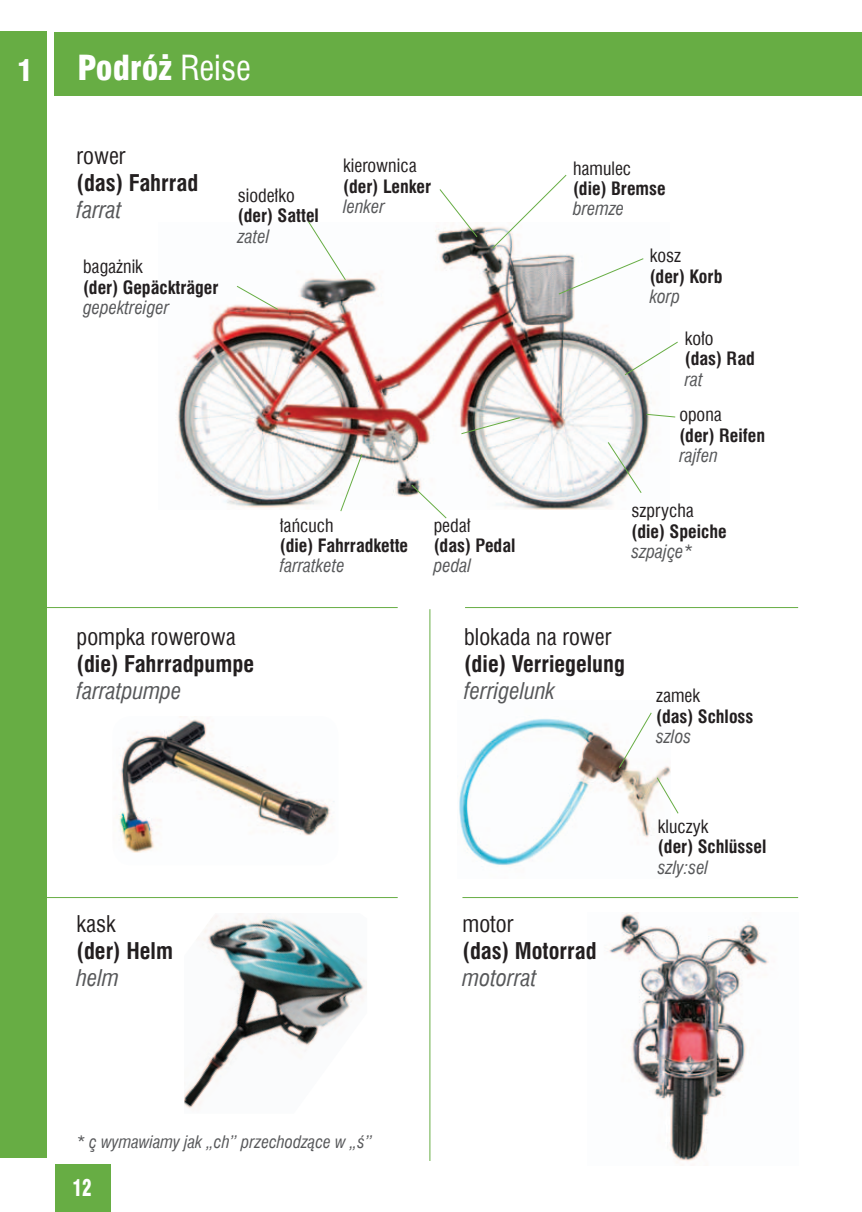
<style>
.page{position:relative;width:862px;height:1212px;background:#fff}
.page>*{position:absolute;margin:0;border:0;box-sizing:border-box;transform-origin:0 0}
.t1{font:33.75px "Swis 721 Blk Cn EU";color:#fff}
.t2{font:29.25px "Swis 721 Blk Cn EU";color:#fff}
.slowka{font:700 22.5px/27px "Swis 721 Cn EU";color:#231f20}
.t3{font:22.5px "Swis 721 Blk Cn EU";color:#fff;scale:.8 1}
.slowka_male{font:700 18px/20.2px "Swis 721 Cn EU";color:#231f20}
.slowka_male-2{font:italic 16.88px "Swis 721 Cn EU";color:#57585a}
.s1{font-family:"Swis 721 Cn EU"}
.s2{font-weight:400}
.s3{font-weight:400;font-style:italic;color:#57585a}
</style>
<div class="page">
<div style="left:0;top:32px;width:46px;height:1126px;background:#67ad44"></div>
<div style="left:55px;top:1164px;width:55px;height:48px;background:#67ad44"></div>
<div style="left:55px;top:32px;width:806px;height:64px;background:#67ad44"></div>
<hr style="left:11px;top:607px;width:386px;height:1px;background:#67ad44">
<hr style="left:10px;top:897px;width:387px;height:1px;background:#67ad44">
<hr style="left:465px;top:607px;width:332px;height:1px;background:#67ad44">
<hr style="left:429px;top:609px;width:1px;height:552px;background:#67ad44">
<img style="left:177px;top:226px;width:474px;height:283px">
<img style="left:609px;top:913px;width:160px;height:250px">
<img style="left:119px;top:716px;width:216px;height:137px">
<img style="left:459px;top:712px;width:211px;height:155px">
<img style="left:184px;top:913px;width:183px;height:196px">
<hr style="left:462px;top:897px;width:335px;height:1px;background:#67ad44">
<svg style="left:656px;top:777px;width:22px;height:37px"></svg>
<svg style="left:558px;top:258px;width:85px;height:37px"></svg>
<svg style="left:624px;top:341px;width:54px;height:35px"></svg>
<svg style="left:236px;top:285px;width:42px;height:25px"></svg>
<svg style="left:307px;top:221px;width:39px;height:60px"></svg>
<svg style="left:439px;top:189px;width:38px;height:49px"></svg>
<svg style="left:460px;top:417px;width:60px;height:17px"></svg>
<svg style="left:491px;top:174px;width:75px;height:75px"></svg>
<svg style="left:645px;top:414px;width:30px;height:4px"></svg>
<svg style="left:607px;top:442px;width:34px;height:51px"></svg>
<svg style="left:411px;top:484px;width:36px;height:35px"></svg>
<svg style="left:340px;top:454px;width:22px;height:58px"></svg>
<svg style="left:618px;top:712px;width:33px;height:56px"></svg>
<h2 class="t2" style="left:17px;top:52px;width:17px">1</h2>
<h1 class="t1" style="left:77px;top:47px;width:175px">Podróż <span class="s1">Reise</span></h1>
<p class="slowka" style="left:77px;top:143px;width:123px"><span class="s2">rower<br></span>(das) Fahrrad <span class="s3">farrat</span></p>
<p class="slowka_male" style="left:83px;top:258px;width:137px"><span class="s2">bagażnik<br></span>(der) Gepäckträger <span class="s3">gepektreiger</span></p>
<p class="slowka_male" style="left:238px;top:186px;width:83px"><span class="s2">siodełko </span>(der) Sattel <span class="s3">zatel</span></p>
<p class="slowka_male" style="left:343px;top:156px;width:89px"><span class="s2">kierownica </span>(der) Lenker <span class="s3">lenker</span></p>
<p class="slowka_male" style="left:280px;top:516px;width:130px"><span class="s2">łańcuch<br></span>(die) Fahrradkette <span class="s3">farratkete</span></p>
<p class="slowka_male" style="left:433px;top:516px;width:83px"><span class="s2">pedał<br></span>(das) Pedal <span class="s3">pedal</span></p>
<p class="slowka_male" style="left:572px;top:159px;width:94px"><span class="s2">hamulec </span>(die) Bremse <span class="s3">bremze</span></p>
<p class="slowka_male" style="left:649px;top:246px;width:74px"><span class="s2">kosz<br></span>(der) Korb <span class="s3">korp</span></p>
<p class="slowka_male" style="left:684px;top:329px;width:71px"><span class="s2">koło </span>(das) Rad <span class="s3">rat</span></p>
<p class="slowka_male" style="left:679px;top:405px;width:87px"><span class="s2">opona<br></span>(der) Reifen <span class="s3">rajfen</span></p>
<p class="slowka_male" style="left:631px;top:502px;width:97px"><span class="s2">szprycha </span>(die) Speiche <span class="s3">szpajçe*</span></p>
<p class="slowka" style="left:77px;top:624px;width:179px"><span class="s2">pompka rowerowa </span>(die) Fahrradpumpe <span class="s3">farratpumpe</span></p>
<p class="slowka" style="left:464px;top:624px;width:162px"><span class="s2">blokada na rower </span>(die) Verriegelung <span class="s3">ferrigelunk</span></p>
<p class="slowka" style="left:77px;top:911px;width:98px"><span class="s2">kask<br></span>(der) Helm <span class="s3">helm</span></p>
<p class="slowka" style="left:462px;top:911px;width:135px"><span class="s2">motor<br></span>(das) Motorrad <span class="s3">motorrat</span></p>
<p class="slowka_male" style="left:655px;top:686px;width:99px"><span class="s2">zamek<br></span>(das) Schloss <span class="s3">szlos</span></p>
<p class="slowka_male" style="left:657px;top:817px;width:110px"><span class="s2">kluczyk<br></span>(der) Schlüssel <span class="s3">szly:sel</span></p>
<p class="slowka_male-2" style="left:77px;top:1131px;width:297px">* ç wymawiamy jak „ch” przechodzące w „ś”</p>
<p class="t3" style="left:72px;top:1174px;width:26px">12</p>
</div>
